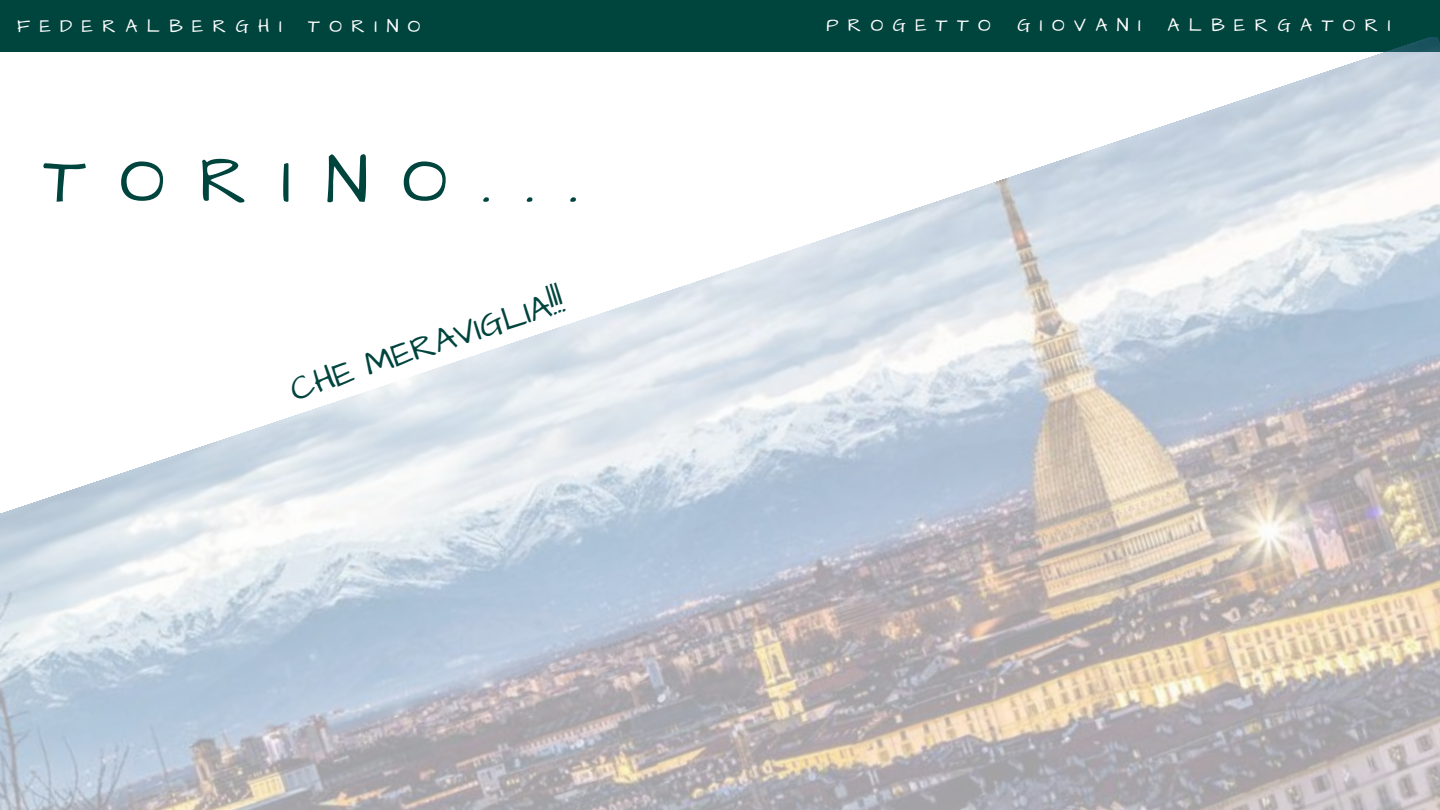
<style>
.page{position:relative;width:1440px;height:810px;background:#fff}
.page>*{position:absolute;margin:0;border:0;box-sizing:border-box;transform-origin:0 0}
.t1{font:67.9px "Architects Daughter";letter-spacing:.5em;color:#00443e}
.t2{font:34px "Architects Daughter";color:#00443e}
.t3{font:18.9px "Architects Daughter";letter-spacing:.5em;color:#fff}
</style>
<div class="page">
<div style="left:0;top:0;width:1440px;height:52px;background:#00443e"></div>
<img style="left:0;top:37px;width:1440px;height:773px">
<p class="t3" style="left:17px;top:13px;width:266px">FEDERALBERGHI</p>
<p class="t3" style="left:308px;top:13px;width:114px">TORINO</p>
<h1 class="t1" style="left:43px;top:135px;width:536px">TORINO...</h1>
<h2 class="t2" style="left:284px;top:368px;width:279px;rotate:-18deg">CHE MERAVIGLIA!</h2>
<p class="t3" style="left:826px;top:12px;width:166px">PROGETTO</p>
<p class="t3" style="left:1017px;top:12px;width:125px">GIOVANI</p>
<p class="t3" style="left:1167px;top:12px;width:225px">ALBERGATORI</p>
</div>
